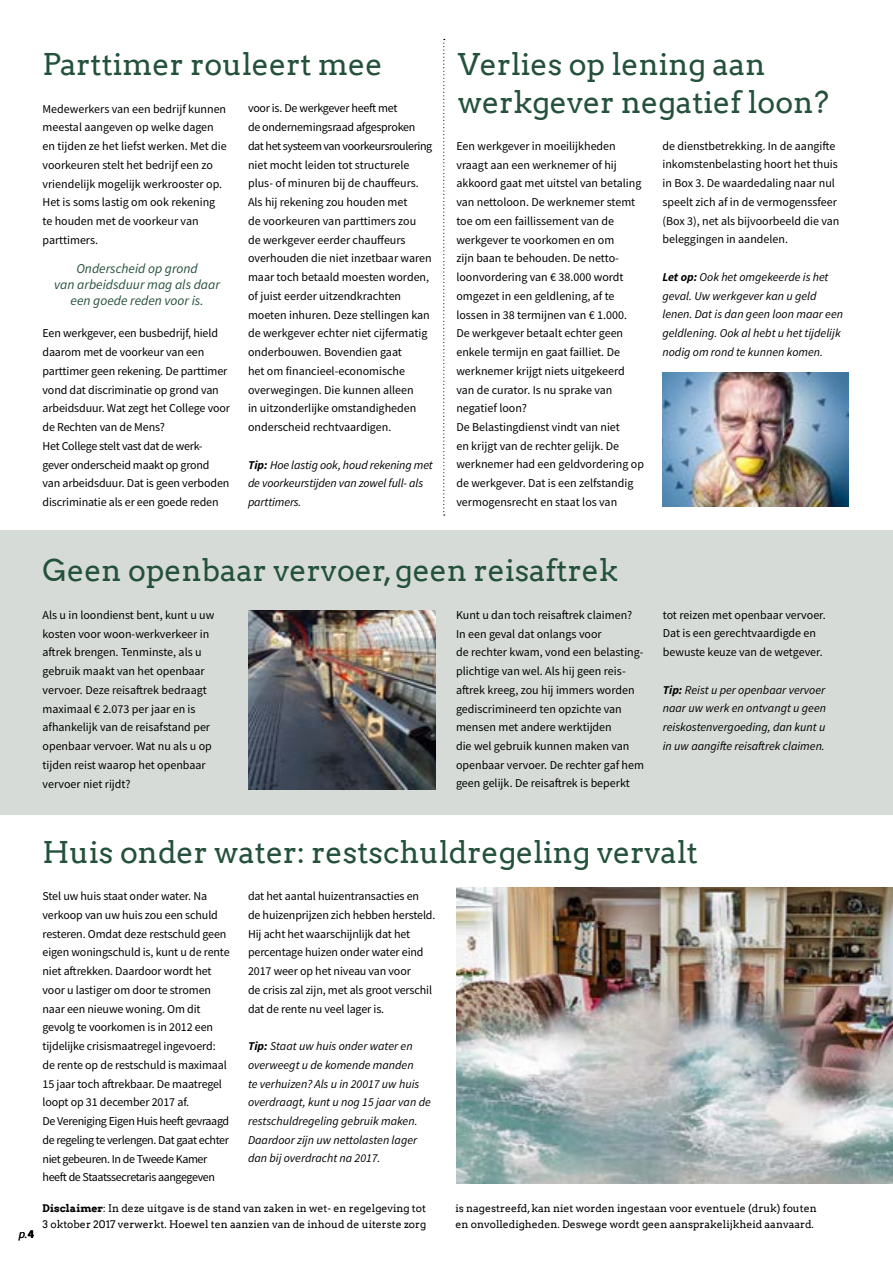
<style>
.page{position:relative;width:893px;height:1263px;background:#fff}
.page>*{position:absolute;margin:0;border:0;box-sizing:border-box;transform-origin:0 0}
.t1{font:30px/37.5px "Arvo";color:#24513b}
.t2{font:italic 13.5px/16.2px "Source Sans Pro";color:#24513b;text-align:center}
.t3{font:12px/18.8px "Source Sans Pro";letter-spacing:-.005em;color:#000}
.t4{font:italic 12px/18.8px "Source Sans Pro";color:#000}
.t5{font:10.5px/16.5px "Arvo";color:#000}
.s1{font-weight:700}
.s2{font-weight:700;font-style:normal}
</style>
<div class="page">
<div style="left:0;top:530px;width:893px;height:285px;background:#d7dbd7"></div>
<img style="left:248px;top:610px;width:187px;height:179px">
<img style="left:456px;top:888px;width:437px;height:296px">
<img style="left:662px;top:372px;width:186px;height:135px">
<svg style="left:443px;top:39px;width:2px;height:476px"></svg>
<h1 class="t1" style="left:43px;top:46px;width:342px">Parttimer rouleert mee</h1>
<h1 class="t1" style="left:458px;top:46px;width:372px">Verlies op lening aan werkgever negatief loon?</h1>
<p class="t3" style="left:248px;top:99px;width:186px">voor is. De werkgever heeft met<br>de ondernemingsraad afgesproken dat het systeem van voorkeursroulering niet mocht leiden tot structurele plus- of minuren bij de chauffeurs.<br>Als hij rekening zou houden met<br>de voorkeuren van parttimers zou<br>de werkgever eerder chauffeurs overhouden die niet inzetbaar waren maar toch betaald moesten worden, of juist eerder uitzendkrachten moeten inhuren. Deze stellingen kan de werkgever echter niet cijfermatig onderbouwen. Bovendien gaat<br>het om financieel-economische overwegingen. Die kunnen alleen<br>in uitzonderlijke omstandigheden onderscheid rechtvaardigen.</p>
<p class="t4" style="left:248px;top:455px;width:186px"><span class="s1">Tip:</span> Hoe lastig ook, houd rekening met de voorkeurstijden van zowel full- als parttimers.</p>
<p class="t3" style="left:43px;top:99px;width:186px">Medewerkers van een bedrijf kunnen meestal aangeven op welke dagen en tijden ze het liefst werken. Met die voorkeuren stelt het bedrijf een zo vriendelijk mogelijk werkrooster op.<br>Het is soms lastig om ook rekening te houden met de voorkeur van parttimers.</p>
<p class="t3" style="left:456px;top:136px;width:189px">Een werkgever in moeilijkheden vraagt aan een werknemer of hij akkoord gaat met uitstel van betaling van nettoloon. De werknemer stemt toe om een faillissement van de werkgever te voorkomen en om<br>zijn baan te behouden. De netto&shy;loonvordering van € 38.000 wordt omgezet in een geldlening, af te lossen in 38 termijnen van € 1.000.<br>De werkgever betaalt echter geen enkele termijn en gaat failliet. De werknemer krijgt niets uitgekeerd van de curator. Is nu sprake van negatief loon?<br>De Belastingdienst vindt van niet<br>en krijgt van de rechter gelijk. De werknemer had een geldvordering op de werkgever. Dat is een zelfstandig vermogensrecht en staat los van</p>
<p class="t3" style="left:662px;top:136px;width:178px">de dienstbetrekking. In de aangifte inkomstenbelasting hoort het thuis in Box 3. De waardedaling naar nul speelt zich af in de vermogenssfeer (Box 3), net als bijvoorbeeld die van beleggingen in aandelen.</p>
<p class="t2" style="left:54px;top:260px;width:167px">Onderscheid op grond<br>van arbeidsduur mag als daar een goede reden voor is.</p>
<p class="t4" style="left:662px;top:267px;width:182px"><span class="s1">Let op:</span> Ook het omgekeerde is het geval. Uw werkgever kan u geld lenen. Dat is dan geen loon maar een geldlening. Ook al hebt u het tijdelijk nodig om rond te kunnen komen.</p>
<p class="t3" style="left:43px;top:324px;width:189px">Een werkgever, een busbedrijf, hield daarom met de voorkeur van een parttimer geen rekening. De parttimer vond dat discriminatie op grond van arbeidsduur. Wat zegt het College voor de Rechten van de Mens?<br>Het College stelt vast dat de werk&shy;gever onderscheid maakt op grond van arbeidsduur. Dat is geen verboden discriminatie als er een goede reden</p>
<h1 class="t1" style="left:43px;top:552px;width:577px">Geen openbaar vervoer, geen reisaftrek</h1>
<p class="t3" style="left:43px;top:605px;width:173px">Als u in loondienst bent, kunt u uw kosten voor woon-werkverkeer in aftrek brengen. Tenminste, als u gebruik maakt van het openbaar vervoer. Deze reisaftrek bedraagt maximaal € 2.073 per jaar en is afhankelijk van de reisafstand per openbaar vervoer. Wat nu als u op tijden reist waarop het openbaar vervoer niet rijdt?</p>
<p class="t3" style="left:456px;top:605px;width:190px">Kunt u dan toch reisaftrek claimen?<br>In een geval dat onlangs voor<br>de rechter kwam, vond een belasting&shy;plichtige van wel. Als hij geen reis&shy;aftrek kreeg, zou hij immers worden gediscrimineerd ten opzichte van mensen met andere werktijden<br>die wel gebruik kunnen maken van openbaar vervoer. De rechter gaf hem geen gelijk. De reisaftrek is beperkt</p>
<p class="t3" style="left:663px;top:605px;width:164px">tot reizen met openbaar vervoer.<br>Dat is een gerechtvaardigde en bewuste keuze van de wetgever.</p>
<p class="t4" style="left:663px;top:680px;width:165px;text-align:justify"><span class="s1">Tip:</span> Reist u per openbaar vervoer naar uw werk en ontvangt u geen reiskostenvergoeding, dan kunt u in uw aangifte reisaftrek claimen.</p>
<p class="t4" style="left:19px;top:1224px;width:17px">p.<span class="s2">4</span></p>
<h1 class="t1" style="left:43px;top:833px;width:657px">Huis onder water: restschuldregeling vervalt</h1>
<p class="t3" style="left:43px;top:887px;width:189px">Stel uw huis staat onder water. Na verkoop van uw huis zou een schuld resteren. Omdat deze restschuld geen eigen woningschuld is, kunt u de rente niet aftrekken. Daardoor wordt het voor u lastiger om door te stromen naar een nieuwe woning. Om dit gevolg te voorkomen is in 2012 een tijdelijke crisismaatregel ingevoerd: de rente op de restschuld is maximaal 15 jaar toch aftrekbaar. De maatregel loopt op 31 december 2017 af.<br>De Vereniging Eigen Huis heeft gevraagd de regeling te verlengen. Dat gaat echter niet gebeuren. In de Tweede Kamer heeft de Staatssecretaris aangegeven</p>
<p class="t3" style="left:248px;top:886px;width:189px">dat het aantal huizentransacties en<br>de huizenprijzen zich hebben hersteld.<br>Hij acht het waarschijnlijk dat het percentage huizen onder water eind 2017 weer op het niveau van voor<br>de crisis zal zijn, met als groot verschil dat de rente nu veel lager is.</p>
<p class="t4" style="left:248px;top:1036px;width:184px"><span class="s1">Tip:</span> Staat uw huis onder water en overweegt u de komende manden<br>te verhuizen? Als u in 20017 uw huis overdraagt, kunt u nog 15 jaar van de restschuldregeling gebruik maken.<br>Daardoor zijn uw nettolasten lager dan bij overdracht na 2017.</p>
<p class="t5" style="left:43px;top:1200px;width:385px"><span class="s1">Disclaimer</span>: In deze uitgave is de stand van zaken in wet- en regelgeving tot<br>3 oktober 2017 verwerkt. Hoewel ten aanzien van de inhoud de uiterste zorg</p>
<p class="t5" style="left:455px;top:1200px;width:363px">is nagestreefd, kan niet worden ingestaan voor eventuele (druk) fouten en onvolledigheden. Deswege wordt geen aansprakelijkheid aanvaard.</p>
</div>
